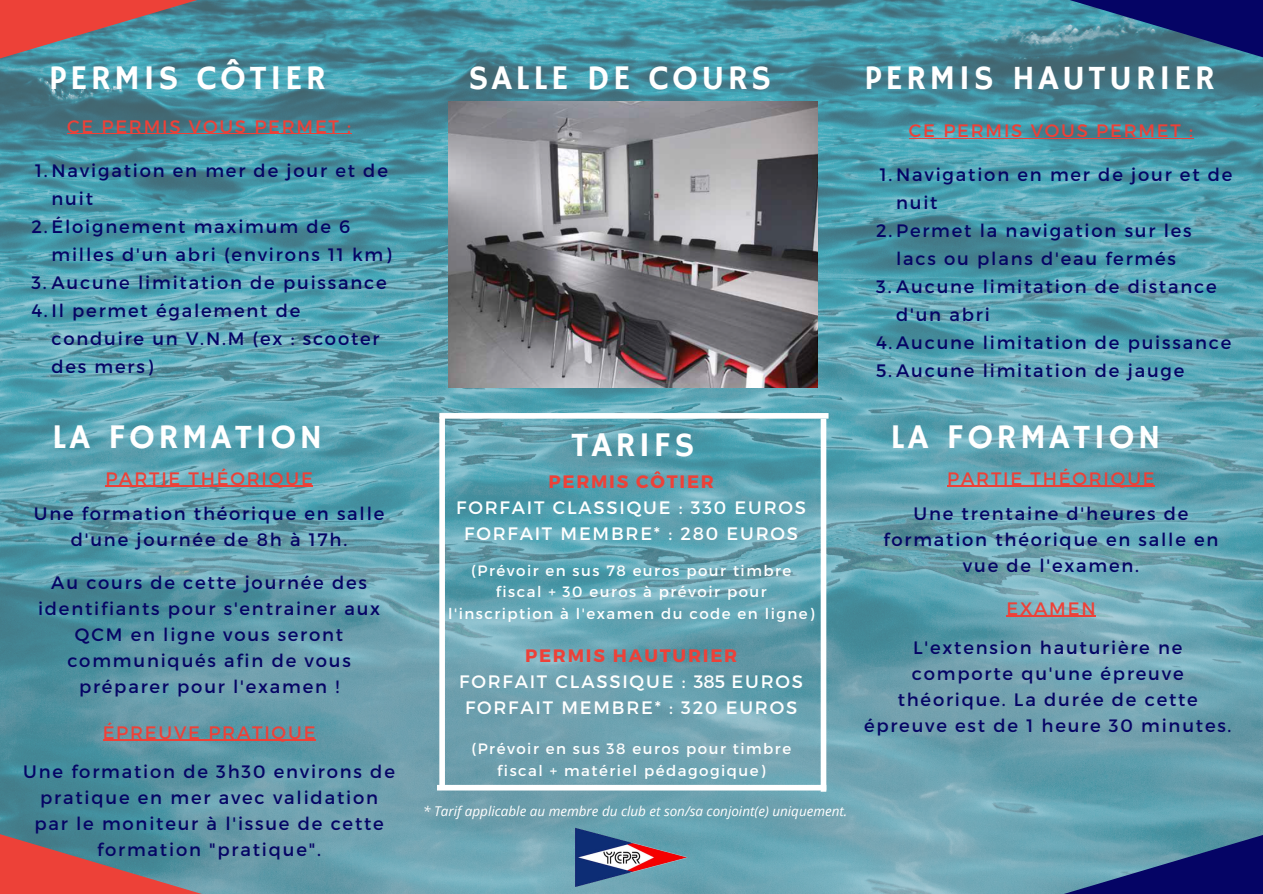
<style>
.page{position:relative;width:1263px;height:894px;background:#fff}
.page>*{position:absolute;margin:0;border:0;box-sizing:border-box;transform-origin:0 0}
.t1{font:34.5px "Hammersmith One";letter-spacing:.1em;color:#fff}
.t2{font:18px/26px "Montserrat";letter-spacing:.1em;color:#050465;text-align:center}
.t3{font:18px "Montserrat";letter-spacing:.1em;color:#fff}
.t4{font:18px "Montserrat";letter-spacing:.1em;color:#ed4138}
.t5{font:700 18px "Montserrat";letter-spacing:.1em;color:#ed4138}
.t6{font:15px/21.8px "Montserrat";letter-spacing:.1em;color:#fff;text-align:center}
.t7{font:italic 13.5px "Open Sans";color:#fff}
</style>
<div class="page">
<img style="left:0;top:59px;width:1263px;height:773px">
<svg style="left:0;top:0;width:1263px;height:59px;background:#4f8397"></svg>
<div style="left:439px;top:413px;width:389px;height:5px;background:#fff"></div>
<div style="left:437px;top:784px;width:389px;height:6px;background:#fff"></div>
<div style="left:821px;top:418px;width:5px;height:373px;background:#fff"></div>
<div style="left:439px;top:417px;width:6px;height:370px;background:#fff"></div>
<svg style="left:0;top:832px;width:1263px;height:61px;background:#6d8ea1"></svg>
<img style="left:574px;top:827px;width:114px;height:60px">
<img style="left:449px;top:102px;width:369px;height:285px">
<hr style="left:67px;top:133px;width:284px;height:1px;background:#ed4138">
<hr style="left:105px;top:485px;width:208px;height:2px;background:#ed4138">
<hr style="left:103px;top:739px;width:213px;height:1px;background:#ed4138">
<hr style="left:909px;top:137px;width:284px;height:1px;background:#ed4138">
<hr style="left:947px;top:485px;width:208px;height:2px;background:#ed4138">
<hr style="left:1006px;top:615px;width:89px;height:2px;background:#ed4138">
<p class="t1" style="left:49px;top:58px;width:278px">PERMIS CÔTIER</p>
<p class="t4" style="left:67px;top:114px;width:285px">CE PERMIS VOUS PERMET :</p>
<p class="t2" style="left:52px;top:155px;width:338px;line-height:28px;text-align:left;text-indent:-16px">1 .Navigation en mer de jour et de nuit</p>
<p class="t2" style="left:52px;top:211px;width:341px;line-height:28px;text-align:left;text-indent:-20px">2.Éloignement maximum de 6 milles d'un abri (environs 11 km)</p>
<p class="t2" style="left:31px;top:268px;width:357px">3 . Aucune limitation de puissance</p>
<p class="t2" style="left:52px;top:295px;width:330px;line-height:28px;text-align:left;text-indent:-20px">4 .Il permet également de conduire un V.N.M (ex : scooter des mers)</p>
<p class="t1" style="left:52px;top:417px;width:272px">LA FORMATION</p>
<p class="t4" style="left:105px;top:467px;width:209px">PARTIE THÉORIQUE</p>
<p class="t2" style="left:34px;top:499px;width:352px">Une formation théorique en salle d'une journée de 8h à 17h.</p>
<p class="t2" style="left:38px;top:569px;width:344px">Au cours de cette journée des identifiants pour s'entrainer aux<br>QCM en ligne vous seront communiqués afin de vous préparer pour l'examen !</p>
<p class="t4" style="left:103px;top:720px;width:214px">ÉPREUVE PRATIQUE</p>
<p class="t2" style="left:23px;top:757px;width:373px">Une formation de 3h30 environs de pratique en mer avec validation par le moniteur à l'issue de cette formation "pratique".</p>
<p class="t1" style="left:468px;top:58px;width:304px">SALLE DE COURS</p>
<p class="t1" style="left:865px;top:58px;width:352px">PERMIS HAUTURIER</p>
<p class="t4" style="left:909px;top:119px;width:285px">CE PERMIS VOUS PERMET :</p>
<p class="t1" style="left:571px;top:425px;width:125px">TARIFS</p>
<p class="t5" style="left:548px;top:469px;width:167px">PERMIS CÔTIER</p>
<p class="t3" style="left:456px;top:496px;width:351px">FORFAIT CLASSIQUE : 330 EUROS</p>
<p class="t3" style="left:464px;top:522px;width:335px">FORFAIT MEMBRE* : 280 EUROS</p>
<p class="t6" style="left:448px;top:558px;width:368px">( Prévoir en sus 78 euros pour timbre fiscal + 30 euros à prévoir pour l'inscription à l'examen du code en ligne)</p>
<p class="t5" style="left:525px;top:643px;width:214px">PERMIS HAUTURIER</p>
<p class="t3" style="left:459px;top:670px;width:345px">FORFAIT CLASSIQUE : 385 EUROS</p>
<p class="t3" style="left:465px;top:696px;width:334px">FORFAIT MEMBRE* : 320 EUROS</p>
<p class="t6" style="left:471px;top:737px;width:321px">(Prévoir en sus 38 euros pour timbre fiscal + matériel pédagogique)</p>
<p class="t7" style="left:423px;top:801px;width:426px">* Tarif applicable au membre du club et son/sa conjoint(e) uniquement.</p>
<p class="t2" style="left:896px;top:160px;width:338px;line-height:28px;text-align:left;text-indent:-16px">1 .Navigation en mer de jour et de nuit</p>
<p class="t2" style="left:876px;top:216px;width:317px;line-height:28px">2.Permet la navigation sur les lacs ou plans d'eau fermés</p>
<p class="t2" style="left:896px;top:272px;width:322px;line-height:28px;text-align:left;text-indent:-20px">3 .Aucune limitation de distance d'un abri</p>
<p class="t2" style="left:876px;top:329px;width:357px">4 .Aucune limitation de puissance</p>
<p class="t2" style="left:876px;top:357px;width:310px">5 .Aucune limitation de jauge</p>
<p class="t1" style="left:890px;top:417px;width:272px">LA FORMATION</p>
<p class="t4" style="left:947px;top:467px;width:209px">PARTIE THÉORIQUE</p>
<p class="t2" style="left:883px;top:499px;width:337px">Une trentaine d'heures de formation théorique en salle en vue de l'examen.</p>
<p class="t4" style="left:1006px;top:597px;width:91px">EXAMEN</p>
<p class="t2" style="left:864px;top:634px;width:369px">L'extension hauturière ne comporte qu'une épreuve théorique. La durée de cette épreuve est de 1 heure 30 minutes.</p>
</div>
